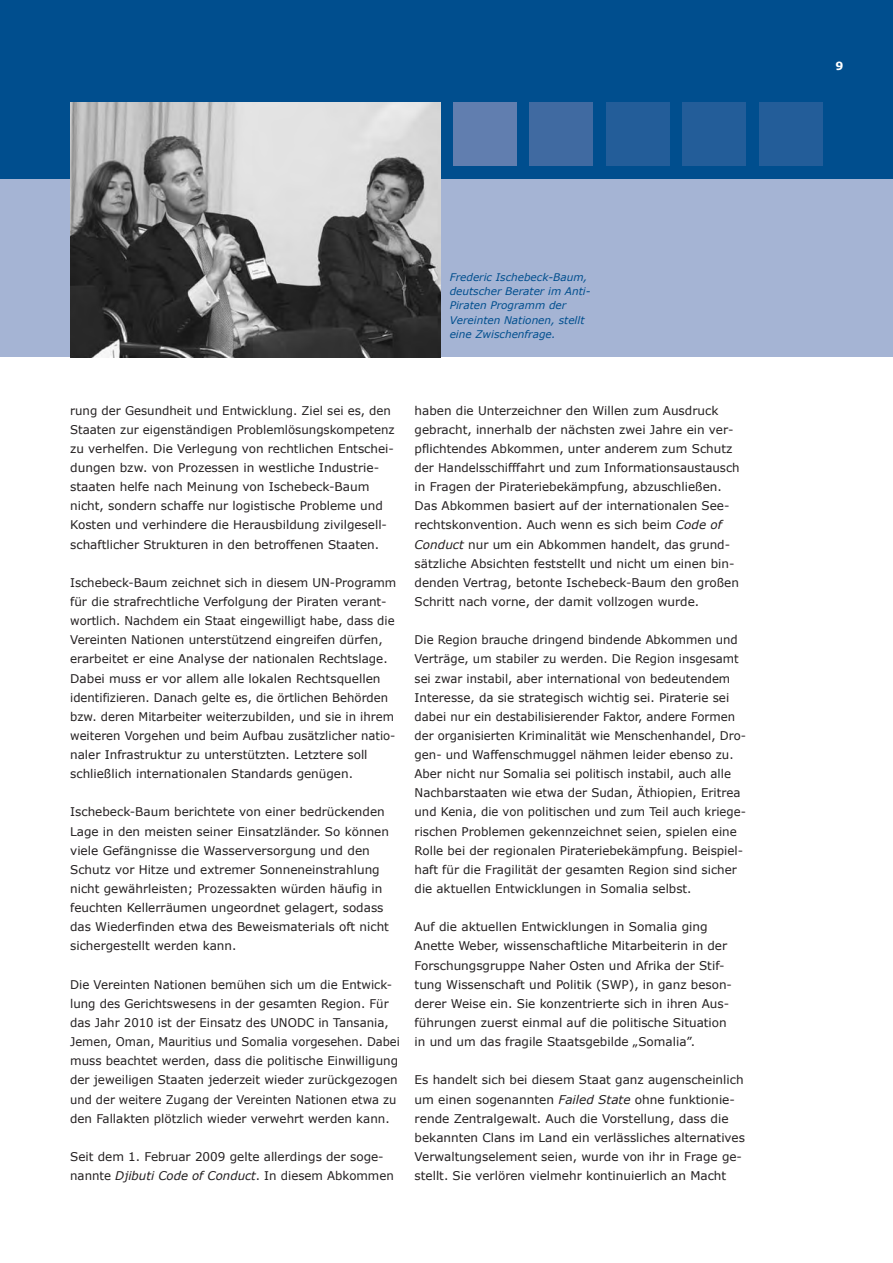
<style>
.page{position:relative;width:893px;height:1263px;background:#fff}
.page>*{position:absolute;margin:0;border:0;box-sizing:border-box;transform-origin:0 0}
.t1{font:12px/19.2px "Verdana";color:#231f20}
.t2{font:700 11.25px "Verdana";color:#fff}
.t3{font:italic 10.5px/14.4px "Verdana";color:#004e8e}
.s1{font-style:italic}
</style>
<div class="page">
<div style="left:0;top:179px;width:893px;height:178px;background:#a5b4d4"></div>
<div style="left:0;top:0;width:893px;height:179px;background:#004e8e"></div>
<div style="left:453px;top:102px;width:64px;height:64px;background:#617eaf"></div>
<div style="left:529px;top:102px;width:64px;height:64px;background:#406aa1"></div>
<div style="left:606px;top:102px;width:64px;height:64px;background:#235d99"></div>
<div style="left:682px;top:102px;width:64px;height:64px;background:#235d99"></div>
<div style="left:759px;top:102px;width:64px;height:64px;background:#235d99"></div>
<img style="left:70px;top:102px;width:370px;height:255px">
<p class="t3" style="left:450px;top:269px;width:142px">Frederic Ischebeck-Baum, deutscher Berater im Anti-<br>Piraten Programm der<br>Vereinten Nationen, stellt eine Zwischenfrage.</p>
<p class="t1" style="left:70px;top:400px;width:326px">rung der Gesundheit und Entwicklung. Ziel sei es, den Staaten zur eigenständigen Problemlösungskompetenz zu verhelfen. Die Verlegung von rechtlichen Entschei&shy;dungen bzw. von Prozessen in westliche Industrie&shy;staaten helfe nach Meinung von Ischebeck-Baum nicht, sondern schaffe nur logistische Probleme und Kosten und verhindere die Herausbildung zivilgesell&shy;schaftlicher Strukturen in den betroffenen Staaten.</p>
<p class="t1" style="left:70px;top:572px;width:328px">Ischebeck-Baum zeichnet sich in diesem UN-Programm für die strafrechtliche Verfolgung der Piraten verant&shy;wortlich. Nachdem ein Staat eingewilligt habe, dass die Vereinten Nationen unterstützend eingreifen dürfen, erarbeitet er eine Analyse der nationalen Rechtslage.<br>Dabei muss er vor allem alle lokalen Rechtsquellen identifizieren. Danach gelte es, die örtlichen Behörden bzw. deren Mitarbeiter weiterzubilden, und sie in ihrem weiteren Vorgehen und beim Aufbau zusätzlicher natio&shy;naler Infrastruktur zu unterstützten. Letztere soll schließlich internationalen Standards genügen.</p>
<p class="t1" style="left:70px;top:802px;width:320px">Ischebeck-Baum berichtete von einer bedrückenden Lage in den meisten seiner Einsatzländer. So können viele Gefängnisse die Wasserversorgung und den Schutz vor Hitze und extremer Sonneneinstrahlung nicht gewährleisten; Prozessakten würden häufig in feuchten Kellerräumen ungeordnet gelagert, sodass das Wiederfinden etwa des Beweismaterials oft nicht sichergestellt werden kann.</p>
<p class="t1" style="left:70px;top:974px;width:331px">Die Vereinten Nationen bemühen sich um die Entwick&shy;lung des Gerichtswesens in der gesamten Region. Für das Jahr 2010 ist der Einsatz des UNODC in Tansania, Jemen, Oman, Mauritius und Somalia vorgesehen. Dabei muss beachtet werden, dass die politische Einwilligung der jeweiligen Staaten jederzeit wieder zurückgezogen und der weitere Zugang der Vereinten Nationen etwa zu den Fallakten plötzlich wieder verwehrt werden kann.</p>
<p class="t1" style="left:70px;top:1146px;width:325px">Seit dem 1. Februar 2009 gelte allerdings der soge&shy;nannte <span class="s1">Djibuti Code of Conduct</span>. In diesem Abkommen</p>
<p class="t1" style="left:415px;top:400px;width:326px">haben die Unterzeichner den Willen zum Ausdruck gebracht, innerhalb der nächsten zwei Jahre ein ver&shy;pflichtendes Abkommen, unter anderem zum Schutz der Handelsschifffahrt und zum Informationsaustausch in Fragen der Pirateriebekämpfung, abzuschließen.<br>Das Abkommen basiert auf der internationalen See&shy;rechtskonvention. Auch wenn es sich beim <span class="s1">Code of Conduct</span> nur um ein Abkommen handelt, das grund&shy;sätzliche Absichten feststellt und nicht um einen bin&shy;denden Vertrag, betonte Ischebeck-Baum den großen Schritt nach vorne, der damit vollzogen wurde.</p>
<p class="t1" style="left:415px;top:630px;width:333px">Die Region brauche dringend bindende Abkommen und Verträge, um stabiler zu werden. Die Region insgesamt sei zwar instabil, aber international von bedeutendem Interesse, da sie strategisch wichtig sei. Piraterie sei dabei nur ein destabilisierender Faktor, andere Formen der organisierten Kriminalität wie Menschenhandel, Dro&shy;gen- und Waffenschmuggel nähmen leider ebenso zu.<br>Aber nicht nur Somalia sei politisch instabil, auch alle Nachbarstaaten wie etwa der Sudan, Äthiopien, Eritrea und Kenia, die von politischen und zum Teil auch kriege&shy;rischen Problemen gekennzeichnet seien, spielen eine Rolle bei der regionalen Pirateriebekämpfung. Beispiel&shy;haft für die Fragilität der gesamten Region sind sicher die aktuellen Entwicklungen in Somalia selbst.</p>
<p class="t1" style="left:415px;top:917px;width:319px">Auf die aktuellen Entwicklungen in Somalia ging Anette Weber, wissenschaftliche Mitarbeiterin in der Forschungsgruppe Naher Osten und Afrika der Stif&shy;tung Wissenschaft und Politik (SWP), in ganz beson&shy;derer Weise ein. Sie konzentrierte sich in ihren Aus&shy;führungen zuerst einmal auf die politische Situation in und um das fragile Staatsgebilde „Somalia”.</p>
<p class="t1" style="left:415px;top:1070px;width:332px">Es handelt sich bei diesem Staat ganz augenscheinlich um einen sogenannten <span class="s1">Failed State</span> ohne funktionie&shy;rende Zentralgewalt. Auch die Vorstellung, dass die bekannten Clans im Land ein verlässliches alternatives Verwaltungselement seien, wurde von ihr in Frage ge&shy;stellt. Sie verlören vielmehr kontinuierlich an Macht</p>
<p class="t2" style="left:836px;top:59px;width:9px">9</p>
</div>
